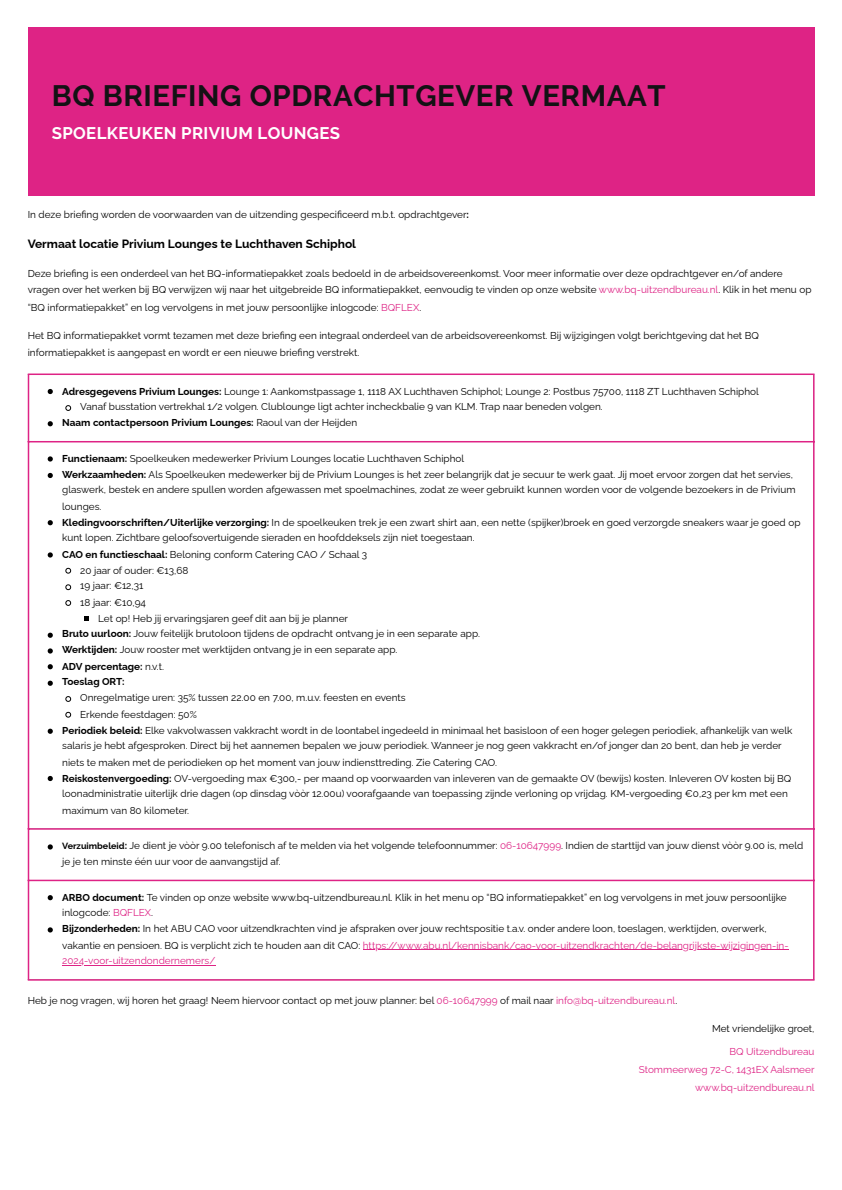
<style>
.page{position:relative;width:842px;height:1190px;background:#fff}
.page>*{position:absolute;margin:0;border:0;box-sizing:border-box;transform-origin:0 0}
.t1{font:700 29.4px "Raleway";letter-spacing:.02em;color:#131214}
.t2{font:700 16.8px "Raleway";letter-spacing:.02em;color:#fff}
.t3{font:700 12px "Raleway";color:#000}
.t4{font:10px/16.1px "Raleway";color:#000}
.t5{font:700 10px "Raleway";color:#000}
.t6{font:10px "Raleway";color:#de2385}
.s1{font-weight:700}
.s2{color:#de2385}
.s3{font-weight:400}
.s4{font-weight:700;font-size:9px}
</style>
<div class="page">
<div style="left:28px;top:27px;width:787px;height:168px;background:#de2385"></div>
<svg style="left:29px;top:375px;width:784px;height:604px"></svg>
<svg style="left:48px;top:389px;width:5px;height:5px"></svg>
<svg style="left:65px;top:405px;width:6px;height:6px"></svg>
<svg style="left:48px;top:421px;width:5px;height:5px"></svg>
<svg style="left:48px;top:456px;width:5px;height:6px"></svg>
<svg style="left:48px;top:473px;width:5px;height:5px"></svg>
<svg style="left:48px;top:520px;width:5px;height:5px"></svg>
<svg style="left:48px;top:552px;width:5px;height:6px"></svg>
<svg style="left:65px;top:568px;width:6px;height:6px"></svg>
<svg style="left:65px;top:584px;width:6px;height:6px"></svg>
<svg style="left:65px;top:600px;width:6px;height:6px"></svg>
<svg style="left:84px;top:617px;width:4px;height:4px"></svg>
<svg style="left:48px;top:633px;width:5px;height:5px"></svg>
<svg style="left:48px;top:648px;width:5px;height:6px"></svg>
<svg style="left:48px;top:664px;width:5px;height:5px"></svg>
<svg style="left:48px;top:681px;width:5px;height:5px"></svg>
<svg style="left:65px;top:696px;width:6px;height:6px"></svg>
<svg style="left:65px;top:712px;width:6px;height:6px"></svg>
<svg style="left:48px;top:729px;width:5px;height:5px"></svg>
<svg style="left:48px;top:776px;width:5px;height:5px"></svg>
<svg style="left:48px;top:844px;width:5px;height:5px"></svg>
<svg style="left:48px;top:895px;width:5px;height:5px"></svg>
<svg style="left:48px;top:927px;width:5px;height:5px"></svg>
<hr style="left:363px;top:949px;width:426px;height:1px;background:#de2385">
<hr style="left:62px;top:965px;width:153px;height:1px;background:#de2385">
<hr style="left:28px;top:375px;width:1px;height:604px;background:#de2385">
<hr style="left:813px;top:375px;width:2px;height:604px;background:#de2385">
<hr style="left:28px;top:374px;width:787px;height:1px;background:#de2385">
<hr style="left:28px;top:441px;width:787px;height:1px;background:#de2385">
<hr style="left:28px;top:828px;width:787px;height:2px;background:#de2385">
<hr style="left:28px;top:880px;width:787px;height:1px;background:#de2385">
<hr style="left:28px;top:979px;width:787px;height:2px;background:#de2385">
<p class="t1" style="left:52px;top:79px;width:615px">BQ BRIEFING OPDRACHTGEVER VERMAAT</p>
<p class="t2" style="left:52px;top:123px;width:290px">SPOELKEUKEN PRIVIUM LOUNGES</p>
<p class="t4" style="left:28px;top:207px;width:443px">In deze briefi ng worden de voorwaarden van de uitzending gespecificeerd m.b.t. opdrachtgever<span class="s1">:</span></p>
<h1 class="t3" style="left:28px;top:236px;width:330px">Vermaat locatie Privium Lounges te Luchthaven Schiphol</h1>
<p class="t4" style="left:28px;top:265px;width:785px;line-height:16.9px">Deze briefi ng is een onderdeel van het BQ-informatiepakket zoals bedoeld in de arbeidsovereenkomst. Voor meer informatie over deze opdrachtgever en/of andere vragen over het werken bij BQ verwijzen wij naar het uitgebreide BQ informatiepakket, eenvoudig te vinden op onze website <span class="s2">www.bq-uitzendbureau.nl</span>. Klik in het menu op “BQ informatiepakket” en log vervolgens in met jouw persoonlijke inlogcode: <span class="s2">BQFLEX</span>.</p>
<p class="t4" style="left:28px;top:327px;width:733px;line-height:16.5px">Het BQ informatiepakket vormt tezamen met deze briefi ng een integraal onderdeel van de arbeidsovereenkomst. Bij wijzigingen volgt berichtgeving dat het BQ informatiepakket is aangepast en wordt er een nieuwe briefi ng verstrekt.</p>
<p class="t4" style="left:62px;top:383px;width:698px"><span class="s1">Adresgegevens Privium Lounges:</span> Lounge 1: Aankomstpassage 1, 1118 AX Luchthaven Schiphol; Lounge 2: Postbus 75700, 1118 ZT Luchthaven Schiphol</p>
<p class="t4" style="left:80px;top:399px;width:524px">Vanaf busstation vertrekhal 1/2 volgen. Clublounge ligt achter incheckbalie 9 van KLM. Trap naar beneden volgen.</p>
<p class="t5" style="left:62px;top:417px;width:296px">Naam contactpersoon Privium Lounges: <span class="s3">Raoul van der Heijden</span></p>
<p class="t4" style="left:62px;top:450px;width:403px"><span class="s1">Functienaam:</span> Spoelkeuken medewerker Privium Lounges locatie Luchthaven Schiphol</p>
<p class="t4" style="left:62px;top:466px;width:735px"><span class="s1">Werkzaamheden:</span> Als Spoelkeuken medewerker bij de Privium Lounges is het zeer belangrijk dat je secuur te werk gaat. Jij moet ervoor zorgen dat het servies, glaswerk, bestek en andere spullen worden afgewassen met spoelmachines, zodat ze weer gebruikt kunnen worden voor de volgende bezoekers in de Privium lounges.</p>
<p class="t4" style="left:62px;top:514px;width:740px;line-height:15.8px"><span class="s1">Kledingvoorschriften/Uiterlijke verzorging:</span> In de spoelkeuken trek je een zwart shirt aan, een nette (spijker)broek en goed verzorgde sneakers waar je goed op kunt lopen. Zichtbare geloofsovertuigende sieraden en hoofddeksels zijn niet toegestaan.</p>
<p class="t4" style="left:62px;top:546px;width:307px"><span class="s1">CAO en functieschaal:</span> Beloning conform Catering CAO / Schaal 3</p>
<p class="t4" style="left:80px;top:562px;width:110px">20 jaar of ouder: €13,68</p>
<p class="t4" style="left:80px;top:578px;width:65px">19 jaar: €12,31</p>
<p class="t4" style="left:80px;top:594px;width:67px">18 jaar: €10,94</p>
<p class="t4" style="left:98px;top:610px;width:251px">Let op! Heb jij ervaringsjaren geef dit aan bij je planner</p>
<p class="t4" style="left:62px;top:626px;width:419px"><span class="s1">Bruto uurloon:</span> Jouw feitelijk brutoloon tijdens de opdracht ontvang je in een separate app.</p>
<p class="t4" style="left:62px;top:642px;width:337px"><span class="s1">Werktijden:</span> Jouw rooster met werktijden ontvang je in een separate app.</p>
<p class="t5" style="left:62px;top:660px;width:103px">ADV percentage: <span class="s3">n.v.t.</span></p>
<p class="t5" style="left:62px;top:676px;width:64px">Toeslag ORT:</p>
<p class="t4" style="left:80px;top:690px;width:327px">Onregelmatige uren: 35% tussen 22.00 en 7.00, m.u.v. feesten en events</p>
<p class="t4" style="left:80px;top:706px;width:118px">Erkende feestdagen: 50%</p>
<p class="t4" style="left:62px;top:722px;width:732px"><span class="s1">Periodiek beleid:</span> Elke vakvolwassen vakkracht wordt in de loontabel ingedeeld in minimaal het basisloon of een hoger gelegen periodiek, afhankelijk van welk salaris je hebt afgesproken. Direct bij het aannemen bepalen we jouw periodiek. Wanneer je nog geen vakkracht en/of jonger dan 20 bent, dan heb je verder niets te maken met de periodieken op het moment van jouw indiensttreding. Zie Catering CAO.</p>
<p class="t4" style="left:62px;top:770px;width:731px"><span class="s1">Reiskostenvergoeding:</span> OV-vergoeding max €300,- per maand op voorwaarden van inleveren van de gemaakte OV (bewijs) kosten. Inleveren OV kosten bij BQ loonadministratie uiterlijk drie dagen (op dinsdag vòòr 12.00u) voorafgaande van toepassing zijnde verloning op vrijdag. KM-vergoeding €0,23 per km met een maximum van 80 kilometer.</p>
<p class="t4" style="left:62px;top:838px;width:742px;line-height:15.8px"><span class="s4">Verzuimbeleid</span><span class="s1">:</span> Je dient je vòòr 9.00 telefonisch af te melden via het volgende telefoonnummer: <span class="s2">06-10647999</span>. Indien de starttijd van jouw dienst vòòr 9.00 is, meld je je ten minste één uur voor de aanvangstijd af.</p>
<p class="t4" style="left:62px;top:889px;width:726px;line-height:15.8px"><span class="s1">ARBO document:</span> Te vinden op onze website www.bq-uitzendbureau.nl. Klik in het menu op “BQ informatiepakket” en log vervolgens in met jouw persoonlijke inlogcode: <span class="s2">BQFLEX</span>.</p>
<p class="t4" style="left:62px;top:921px;width:728px"><span class="s1">Bijzonderheden:</span> In het ABU CAO voor uitzendkrachten vind je afspraken over jouw rechtspositie t.a.v. onder andere loon, toeslagen, werktijden, overwerk, vakantie en pensioen. BQ is verplicht zich te houden aan dit CAO: <span class="s2">https://www.abu.nl/kennisbank/cao-voor-uitzendkrachten/de-belangrijkste-wijzigingen-in-<br>2024-voor-uitzendondernemers/</span></p>
<p class="t4" style="left:28px;top:992px;width:651px">Heb je nog vragen, wij horen het graag! Neem hiervoor contact op met jouw planner: bel <span class="s2">06-10647999</span> of mail naar <span class="s2">info@bq-uitzendbureau.nl</span>.</p>
<p class="t4" style="left:712px;top:1020px;width:104px">Met vriendelijke groet,</p>
<p class="t6" style="left:729px;top:1046px;width:87px">BQ Uitzendbureau</p>
<p class="t6" style="left:639px;top:1064px;width:177px">Stommeerweg 72-C, 1431EX Aalsmeer</p>
<p class="t6" style="left:695px;top:1082px;width:121px">www.bq-uitzendbureau.nl</p>
</div>
